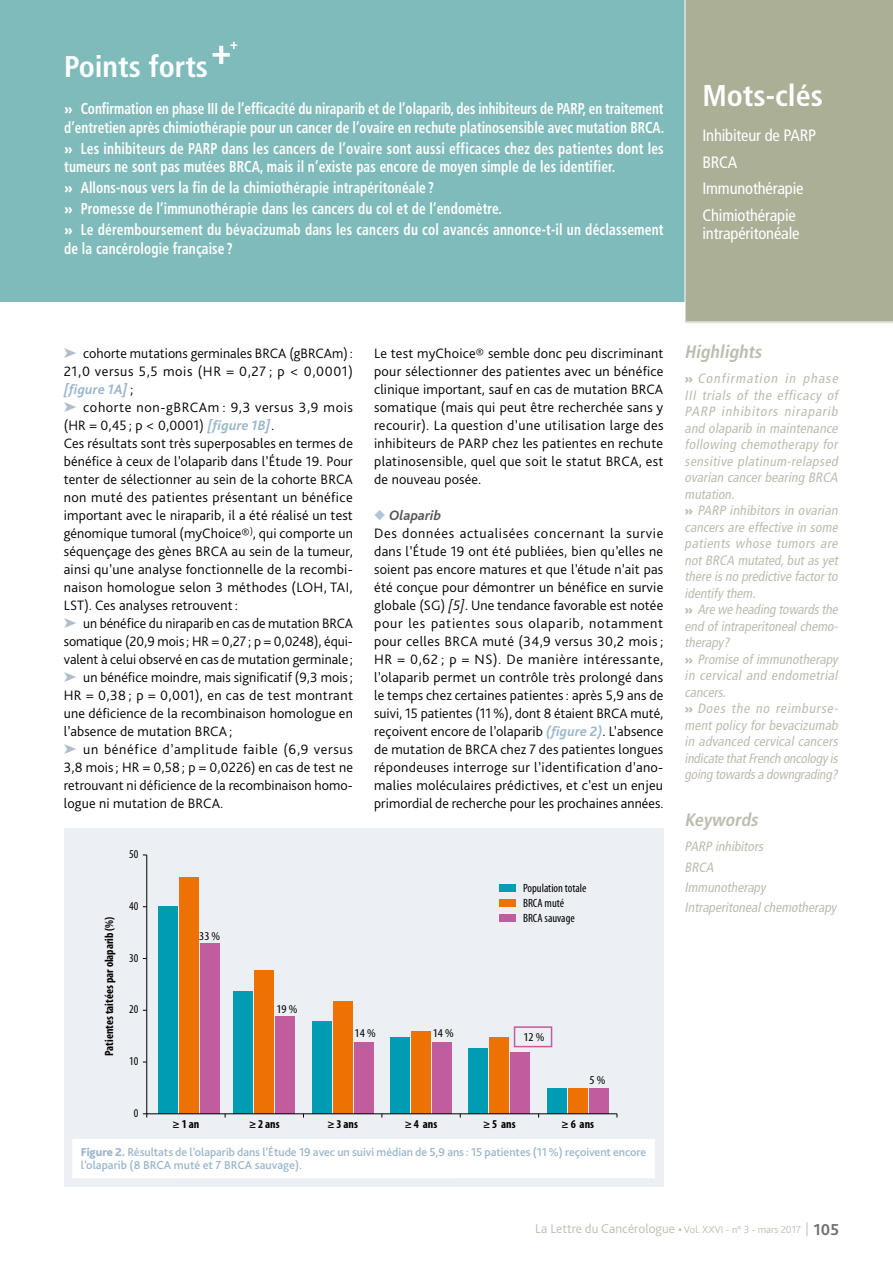
<style>
.page{position:relative;width:893px;height:1263px;background:#fff}
.page>*{position:absolute;margin:0;border:0;box-sizing:border-box;transform-origin:0 0}
.t1{font:700 condensed 30px "Frutiger LT Std";color:#fff}
.t2{font:italic 700 condensed 18px "Frutiger LT Std";color:#bebbaf}
.t3{font:condensed 16.5px/26.5px "Frutiger LT Std";letter-spacing:-.01em;color:#fff}
.t4{font:700 condensed 15.75px/20.9px "Frutiger LT Std";letter-spacing:.01em;color:#fff;scale:.85 1}
.t5{font:700 condensed 15.75px/18.8px "Frutiger LT Std";letter-spacing:.01em;color:#fff;scale:.84 1}
.t6{font:300 14.25px/18px "Bliss Pro";letter-spacing:.01em;color:#000}
.t7{font:italic condensed 13.5px/16.5px "Frutiger LT Std";color:#bebbaf}
.t8{font:300 13.5px "Bliss Pro";color:#c0bdb0}
.t9{font:500 12px/13.5px "Bliss Pro";letter-spacing:-.005em;color:#9ab7cc}
.t10{font:700 condensed 12px "Myriad Pro";color:#000}
.t11{font:condensed 12px/15px "Myriad Pro";color:#000}
.t12{font:condensed 12px "Myriad Pro";color:#000;scale:1.11 1}
.s1{font-family:"Bliss Pro";font-weight:800;font-stretch:normal}
.s2{color:#b0becc}
.s3{font-weight:700;font-style:italic;color:#9ab7cc}
.s4{color:#afc5d6}
.s5{font-weight:700;font-style:italic;color:#575756}
.s6{font-style:italic}
.s7{font-weight:800}
.s8{font-family:"Bliss Pro";font-weight:800;font-style:normal;font-stretch:normal}
.s9{font-size:10.5px}
.s10{font-weight:700;font-size:16.5px;color:#706f6f}
</style>
<div class="page">
<div style="left:0;top:0;width:893px;height:302px;background:#7fbbba"></div>
<svg style="left:685px;top:0;width:208px;height:322px"></svg>
<hr style="left:685px;top:322px;width:208px;height:1px;background:#e4e2d8">
<div style="left:64px;top:828px;width:599px;height:359px;background:#ecf0f5"></div>
<svg style="left:146px;top:855px;width:472px;height:259px"></svg>
<div style="left:72px;top:1139px;width:583px;height:39px;background:#fff"></div>
<svg style="left:213px;top:42px;width:24px;height:22px"></svg>
<h1 class="t1" style="left:64px;top:48px;width:145px">Points forts</h1>
<p class="t5" style="left:64px;top:99px;width:716px"><span class="s1">»</span> Confirmation en phase III de l’efficacité du niraparib et de l’olaparib, des inhibiteurs de PARP, en traitement d’entretien après chimiothérapie pour un cancer de l’ovaire en rechute platinosensible avec mutation BRCA.</p>
<p class="t4" style="left:64px;top:139px;width:707px;line-height:18.8px"><span class="s1">»</span> Les inhibiteurs de PARP dans les cancers de l’ovaire sont aussi efficaces chez des patientes dont les tumeurs ne sont pas mutées BRCA, mais il n’existe pas encore de moyen simple de les identifier.</p>
<p class="t4" style="left:64px;top:177px;width:707px"><span class="s1">»</span> Allons-nous vers la fin de la chimiothérapie intrapéritonéale ?<br><span class="s1">»</span> Promesse de l’immunothérapie dans les cancers du col et de l’endomètre.<br><span class="s1">»</span> Le déremboursement du bévacizumab dans les cancers du col avancés annonce-t-il un déclassement</p>
<p class="t4" style="left:64px;top:238px;width:200px">de la cancérologie française ?</p>
<h1 class="t1" style="left:702px;top:78px;width:122px">Mots-clés</h1>
<p class="t3" style="left:702px;top:122px;width:115px">Inhibiteur de PARP<br>BRCA<br>Immunothérapie<br>Chimiothérapie</p>
<p class="t3" style="left:702px;top:220px;width:99px">intrapéritonéale</p>
<p class="t6" style="left:64px;top:344px;width:291px"><span class="s2">➤</span> cohorte mutations germinales BRCA (gBRCAm):<br>21,0 versus 5,5 mois (HR = 0,27 ; p &lt; 0,0001) <span class="s3">[figure 1A]</span>;<br><span class="s2">➤</span> cohorte non-gBRCAm : 9,3 versus 3,9 mois (HR = 0,45 ; p &lt; 0,0001) <span class="s3">[figure 1B]</span>.<br>Ces résultats sont très superposables en termes de bénéfice à ceux de l’olaparib dans l’Étude 19. Pour tenter de sélectionner au sein de la cohorte BRCA non muté des patientes présentant un bénéfice important avec le niraparib, il a été réalisé un test génomique tumoral (myChoice®<sup>)</sup>, qui comporte un séquençage des gènes BRCA au sein de la tumeur, ainsi qu’une analyse fonctionnelle de la recombi&shy;naison homologue selon 3 méthodes (LOH, TAI, LST). Ces analyses retrouvent:<br><span class="s2">➤</span> un bénéfice du niraparib en cas de mutation BRCA somatique (20,9 mois; HR = 0,27 ; p = 0,0248), équi&shy;valent à celui observé en cas de mutation germinale; <span class="s2">➤</span> un bénéfice moindre, mais significatif (9,3 mois; HR = 0,38 ; p = 0,001), en cas de test montrant une déficience de la recombinaison homologue en l’absence de mutation BRCA;<br><span class="s2">➤</span> un bénéfice d’amplitude faible (6,9 versus 3,8 mois; HR = 0,58 ; p = 0,0226) en cas de test ne retrouvant ni déficience de la recombinaison homo&shy;logue ni mutation de BRCA.</p>
<p class="t6" style="left:374px;top:344px;width:291px;text-align:justify">Le test myChoice® semble donc peu discriminant pour sélectionner des patientes avec un bénéfice clinique important, sauf en cas de mutation BRCA somatique (mais qui peut être recherchée sans y recourir). La question d’une utilisation large des inhibiteurs de PARP chez les patientes en rechute platinosensible, quel que soit le statut BRCA, est de nouveau posée.</p>
<p class="t6" style="left:374px;top:506px;width:291px"><span class="s4">◆</span> <span class="s5">Olaparib<br></span>Des données actualisées concernant la survie dans l’Étude 19 ont été publiées, bien qu’elles ne soient pas encore matures et que l’étude n’ait pas été conçue pour démontrer un bénéfice en survie globale (SG) <span class="s6">[5]</span>. Une tendance favorable est notée pour les patientes sous olaparib, notamment pour celles BRCA muté (34,9 versus 30,2 mois; HR = 0,62 ; p = NS). De manière intéressante, l’olaparib permet un contrôle très prolongé dans le temps chez certaines patientes: après 5,9 ans de suivi, 15 patientes (11%), dont 8 étaient BRCA muté, reçoivent encore de l’olaparib <span class="s3">(figure 2)</span>. L’absence de mutation de BRCA chez 7 des patientes longues répondeuses interroge sur l’identification d’ano&shy;malies moléculaires prédictives, et c’est un enjeu primordial de recherche pour les prochaines années.</p>
<p class="t11" style="left:129px;top:847px;width:11px">50</p>
<p class="t10" style="left:102px;top:1056px;width:141px;rotate:-90deg">Patientes taitées par olaparib (%)</p>
<p class="t11" style="left:129px;top:898px;width:11px">40</p>
<p class="t11" style="left:129px;top:950px;width:11px">30</p>
<p class="t11" style="left:129px;top:1002px;width:11px">20</p>
<p class="t11" style="left:129px;top:1054px;width:11px">10</p>
<p class="t11" style="left:134px;top:1105px;width:6px">0</p>
<p class="t12" style="left:199px;top:930px;width:20px">33 %</p>
<p class="t12" style="left:276px;top:1003px;width:20px">19 %</p>
<p class="t11" style="left:523px;top:880px;width:65px">Population totale<br>BRCA muté<br>BRCA sauvage</p>
<p class="t12" style="left:355px;top:1027px;width:20px">14 %</p>
<p class="t12" style="left:433px;top:1027px;width:20px">14 %</p>
<p class="t12" style="left:523px;top:1030px;width:20px">12 %</p>
<p class="t12" style="left:590px;top:1073px;width:16px">5 %</p>
<p class="t10" style="left:173px;top:1118px;width:28px">≥ 1 an</p>
<p class="t10" style="left:249px;top:1118px;width:32px">≥ 2 ans</p>
<p class="t10" style="left:327px;top:1118px;width:32px">≥ 3 ans</p>
<p class="t10" style="left:405px;top:1118px;width:34px">≥ 4 ans</p>
<p class="t10" style="left:483px;top:1118px;width:34px">≥ 5 ans</p>
<p class="t10" style="left:562px;top:1118px;width:34px">≥ 6 ans</p>
<p class="t9" style="left:81px;top:1145px;width:567px"><span class="s7">Figure 2.</span> Résultats de l’olaparib dans l’Étude 19 avec un suivi médian de 5,9 ans : 15 patientes (11%) reçoivent encore l’olaparib (8 BRCA muté et 7 BRCA sauvage).</p>
<p class="t2" style="left:685px;top:341px;width:82px">Highlights</p>
<p class="t7" style="left:685px;top:370px;width:157px"><span class="s8">»</span> Confirmation in phase<br>III trials of the efficacy of<br>PARP inhibitors niraparib and olaparib in maintenance following chemotherapy for sensitive platinum-relapsed ovarian cancer bearing BRCA mutation.<br><span class="s8">»</span> PARP inhibitors in ovarian cancers are effective in some patients whose tumors are notBRCA mutated,butasyet there isno predictive factorto identify them.<br><span class="s8">»</span> Are we heading towardsthe end ofintraperitonealchemo&shy;therapy?<br><span class="s8">»</span> Promise of immunotherapy in cervical and endometrial cancers.<br><span class="s8">»</span> Does the no reimburse&shy;ment policy for bevacizumab in advanced cervical cancers indicate thatFrench oncology is going towardsa downgrading?</p>
<p class="t2" style="left:685px;top:809px;width:78px">Keywords</p>
<p class="t7" style="left:685px;top:836px;width:153px;line-height:20.4px">PARP inhibitors<br>BRCA<br>Immunotherapy<br>Intraperitonealchemotherapy</p>
<p class="t8" style="left:535px;top:1220px;width:305px">La Lettre du Cancérologue • <span class="s9">Vol. XXVI - n° 3 - mars 2017</span> | <span class="s10">105</span></p>
</div>
